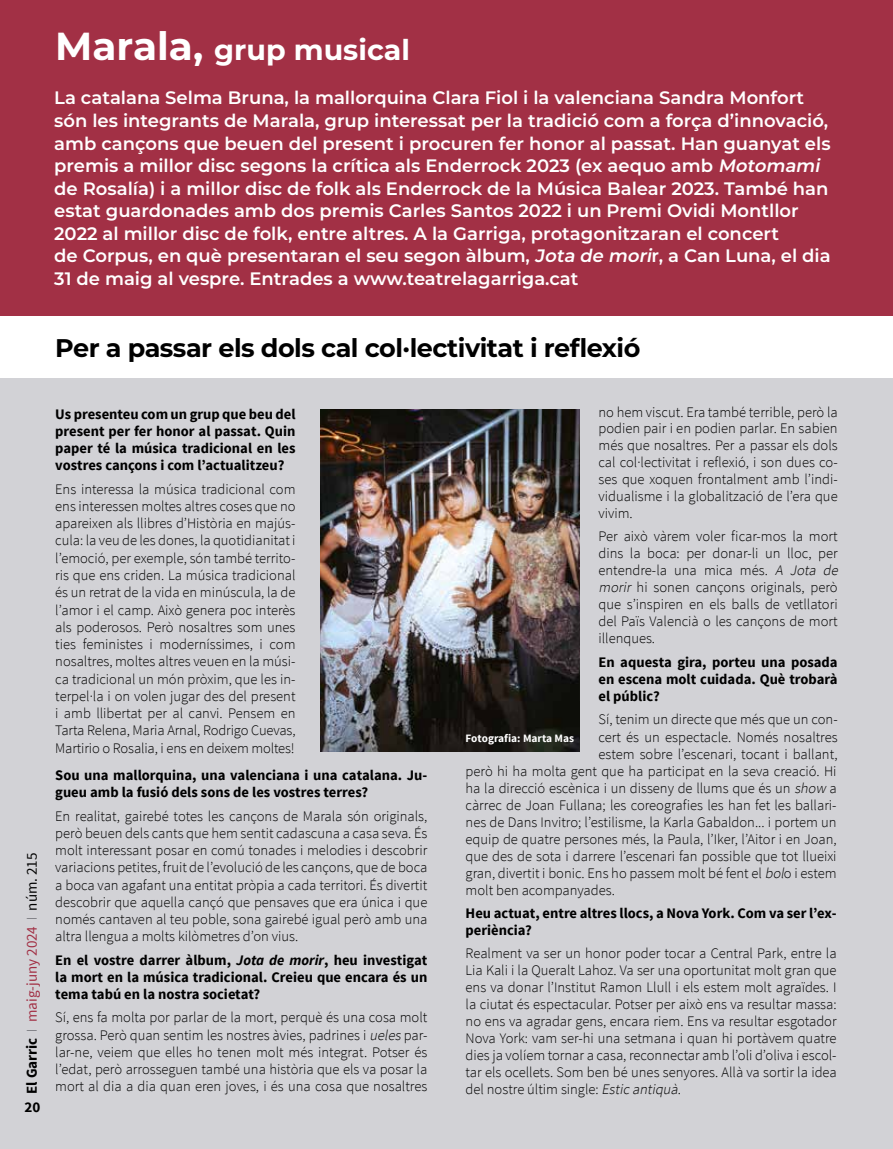
<style>
.page{position:relative;width:893px;height:1149px;background:#fff}
.page>*{position:absolute;margin:0;border:0;box-sizing:border-box;transform-origin:0 0}
.t1{font:700 39px "Montserrat";color:#fff}
.t2{font:700 28.5px "Montserrat";color:#fff}
.t3{font:700 25.5px "Montserrat";letter-spacing:-.02em;color:#000}
.t4{font:600 18px/22.5px "Montserrat";color:#fff}
.t5{font:700 18px "Montserrat";color:#fff}
.t6{font:15px "Source Sans Pro";color:#a23045}
.t7{font:700 15px "Source Sans Pro";color:#000}
.t8{font:300 14.55px/17.2px "Source Sans Pro";color:#000;text-align:justify}
.t9{font:700 14.55px/17.2px "Source Sans Pro";color:#000;text-align:justify}
.t10{font:700 11.25px "Source Sans Pro";color:#fff}
.s1{font-style:italic}
.s2{font-weight:700;color:#000}
.s3{font-weight:200;color:#3b3c43}
.s4{color:#000}
</style>
<div class="page">
<div style="left:0;top:378px;width:893px;height:770px;background:#d2d2d6"></div>
<div style="left:0;top:0;width:893px;height:316px;background:#a23045"></div>
<img style="left:321px;top:409px;width:259px;height:342px">
<h1 class="t1" style="left:55px;top:18px;width:149px">Marala,</h1>
<h2 class="t2" style="left:214px;top:29px;width:197px">grup musical</h2>
<p class="t4" style="left:54px;top:86px;width:778px">La catalana Selma Bruna, la mallorquina Clara Fiol i la valenciana Sandra Monfort són les integrants de Marala, grup interessat per la tradició com a força d’innovació, amb cançons que beuen del present i procuren fer honor al passat. Han guanyat els premis a millor disc segons la crítica als Enderrock 2023 (ex aequo amb <span class="s1">Motomami </span>de Rosalía) i a millor disc de folk als Enderrock de la Música Balear 2023. També han estat guardonades amb dos premis Carles Santos 2022 i un Premi Ovidi Montllor 2022 al millor disc de folk, entre altres. A la Garriga, protagonitzaran el concert<br>de Corpus, en què presentaran el seu segon àlbum, <span class="s1">Jota de mori</span>r, a Can Luna, el dia 31 de maig al vespre. Entrades a www.teatrelagarriga.cat</p>
<p class="t5" style="left:58px;top:44px;width:202px">Promoció econòmica</p>
<h3 class="t3" style="left:55px;top:329px;width:587px">Per a passar els dols cal col·lectivitat i reflexió</h3>
<p class="t6" style="left:23px;top:1093px;width:242px;rotate:-90deg"><span class="s2">El Garric</span> <span class="s3">I</span> maig-juny 2024 <span class="s3">I</span> <span class="s4">núm. 215</span></p>
<p class="t7" style="left:25px;top:1096px;width:17px">20</p>
<p class="t9" style="left:55px;top:405px;width:242px">Us presenteu com un grup que beu del present per fer honor al passat. Quin paper té la música tradicional en les vostres cançons i com l’actualitzeu?</p>
<p class="t8" style="left:55px;top:480px;width:242px">Ens interessa la música tradicional com ens interessen moltes altres coses que no apareixen als llibres d’Història en majús&shy;cula: la veu de les dones, la quotidianitat i l’emoció, per exemple, són també territo&shy;ris que ens criden. La música tradicional és un retrat de la vida en minúscula, la de l’amor i el camp. Això genera poc interès als poderosos. Però nosaltres som unes ties feministes i moderníssimes, i com nosaltres, moltes altres veuen en la músi&shy;ca tradicional un món pròxim, que les in&shy;terpel·la i on volen jugar des del present i amb llibertat per al canvi. Pensem en Tarta Relena, Maria Arnal, Rodrigo Cuevas, Martirio o Rosalia, i ens en deixem moltes!</p>
<p class="t9" style="left:55px;top:766px;width:374px">Sou una mallorquina, una valenciana i una catalana. Ju&shy;gueu amb la fusió dels sons de les vostres terres?</p>
<p class="t8" style="left:55px;top:806px;width:374px">En realitat, gairebé totes les cançons de Marala són originals, però beuen dels cants que hem sentit cadascuna a casa seva. És molt interessant posar en comú tonades i melodies i descobrir variacions petites, fruit de l’evolució de les cançons, que de boca a boca van agafant una entitat pròpia a cada territori. És divertit descobrir que aquella cançó que pensaves que era única i que només cantaven al teu poble, sona gairebé igual però amb una altra llengua a molts kilòmetres d’on vius.</p>
<p class="t9" style="left:55px;top:951px;width:374px">En el vostre darrer àlbum, <span class="s1">Jota de morir</span>, heu investigat la mort en la música tradicional. Creieu que encara és un tema tabú en la nostra societat?</p>
<p class="t8" style="left:55px;top:1008px;width:374px">Sí, ens fa molta por parlar de la mort, perquè és una cosa molt grossa. Però quan sentim les nostres àvies, padrines i <span class="s1">ueles</span> par&shy;lar-ne, veiem que elles ho tenen molt més integrat. Potser és l’edat, però arrosseguen també una història que els va posar la mort al dia a dia quan eren joves, i és una cosa que nosaltres</p>
<p class="t8" style="left:598px;top:403px;width:241px">no hem viscut. Era també terrible, però la podien pair i en podien parlar. En sabien més que nosaltres. Per a passar els dols cal col·lectivitat i reflexió, i son dues co&shy;ses que xoquen frontalment amb l’indi&shy;vidualisme i la globalització de l’era que vivim.</p>
<p class="t8" style="left:598px;top:528px;width:244px;text-align:left">Per això vàrem voler ficar-mos la mort dins la boca: per donar-li un lloc, per entendre-la una mica més. <span class="s1">A Jota de morir</span> hi sonen cançons originals, però que s’inspiren en els balls de vetllatori del Païs Valencià o les cançons de mort illenques.</p>
<p class="t9" style="left:598px;top:653px;width:241px">En aquesta gira, porteu una posada en escena molt cuidada. Què trobarà el públic?</p>
<p class="t8" style="left:598px;top:710px;width:241px">Sí, tenim un directe que més que un con-</p>
<p class="t8" style="left:598px;top:728px;width:241px">cert és un espectacle. Només nosaltres</p>
<p class="t8" style="left:598px;top:745px;width:241px">estem sobre l’escenari, tocant i ballant,</p>
<p class="t8" style="left:466px;top:762px;width:372px">però hi ha molta gent que ha participat en la seva creació. Hi</p>
<p class="t8" style="left:466px;top:779px;width:372px">ha la direcció escènica i un disseny de llums que és un <span class="s1">show</span> a</p>
<p class="t8" style="left:466px;top:796px;width:372px">càrrec de Joan Fullana; les coreografies les han fet les ballari-</p>
<p class="t8" style="left:466px;top:813px;width:372px">nes de Dans Invitro; l’estilisme, la Karla Gabaldon... i portem un</p>
<p class="t8" style="left:466px;top:830px;width:372px">equip de quatre persones més, la Paula, l’Iker, l’Aitor i en Joan,</p>
<p class="t8" style="left:466px;top:847px;width:372px">que des de sota i darrere l’escenari fan possible que tot llueixi</p>
<p class="t8" style="left:466px;top:864px;width:372px">gran, divertit i bonic. Ens ho passem molt bé fent el <span class="s1">bol</span>o i estem</p>
<p class="t8" style="left:466px;top:881px;width:151px">molt ben acompanyades.</p>
<p class="t9" style="left:466px;top:905px;width:372px">Heu actuat, entre altres llocs, a Nova York. Com va ser l’ex&shy;periència?</p>
<p class="t8" style="left:466px;top:944px;width:373px">Realment va ser un honor poder tocar a Central Park, entre la Lia Kali i la Queralt Lahoz. Va ser una oportunitat molt gran que ens va donar l’Institut Ramon Llull i els estem molt agraïdes. I la ciutat és espectacular. Potser per això ens va resultar massa: no ens va agradar gens, encara riem. Ens va resultar esgotador Nova York: vam ser-hi una setmana i quan hi portàvem quatre dies ja volíem tornar a casa, reconnectar amb l’oli d’oliva i escol&shy;tar els ocellets. Som ben bé unes senyores. Allà va sortir la idea del nostre últim single: <span class="s1">Estic antiquà</span>.</p>
<p class="t10" style="left:466px;top:730px;width:110px">Fotografia: Marta Mas</p>
</div>
